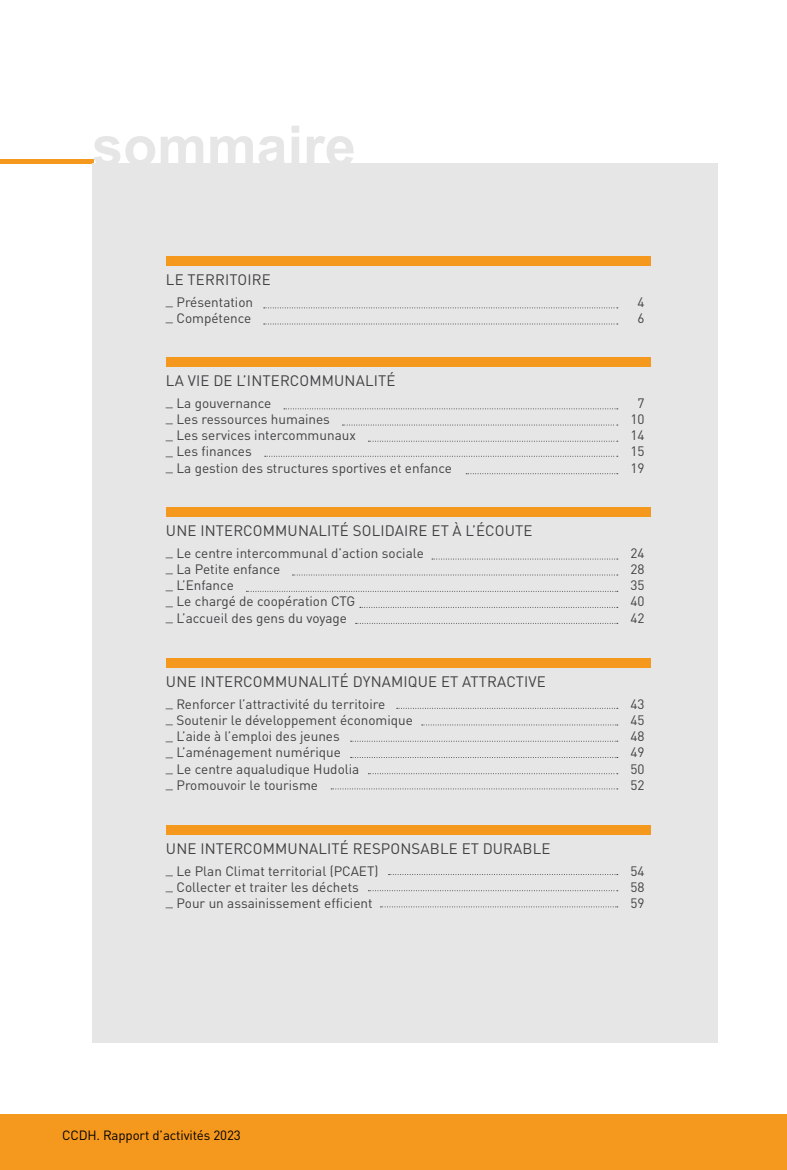
<style>
.page{position:relative;width:787px;height:1170px;background:#fff}
.page>*{position:absolute;margin:0;border:0;box-sizing:border-box;transform-origin:0 0}
.t1{font:700 55.8px "Arial";color:#e6e6e6}
.t2{font:15px "DIN Pro";letter-spacing:.01em;color:#414042}
.t3{font:13.5px "DIN Pro";color:#414042}
.t4{font:13.35px "DIN Pro";letter-spacing:-.01em;color:#000}
</style>
<div class="page">
<div style="left:0;top:1114px;width:787px;height:55px;background:#f5981e"></div>
<div style="left:0;top:159px;width:93px;height:5px;background:#f5981e"></div>
<div style="left:92px;top:164px;width:626px;height:878px;background:#e6e6e6"></div>
<div style="left:166px;top:256px;width:485px;height:9px;background:#f5981e"></div>
<div style="left:166px;top:357px;width:485px;height:9px;background:#f5981e"></div>
<div style="left:166px;top:507px;width:485px;height:9px;background:#f5981e"></div>
<div style="left:166px;top:658px;width:485px;height:9px;background:#f5981e"></div>
<div style="left:166px;top:825px;width:485px;height:9px;background:#f5981e"></div>
<svg style="left:264px;top:307px;width:354px;height:1px"></svg>
<svg style="left:264px;top:323px;width:354px;height:1px"></svg>
<svg style="left:284px;top:408px;width:334px;height:1px"></svg>
<svg style="left:292px;top:574px;width:326px;height:1px"></svg>
<svg style="left:246px;top:591px;width:372px;height:1px"></svg>
<svg style="left:368px;top:773px;width:250px;height:1px"></svg>
<svg style="left:331px;top:788px;width:287px;height:1px"></svg>
<svg style="left:350px;top:740px;width:268px;height:1px"></svg>
<svg style="left:421px;top:724px;width:197px;height:1px"></svg>
<svg style="left:342px;top:424px;width:276px;height:1px"></svg>
<svg style="left:432px;top:558px;width:186px;height:1px"></svg>
<svg style="left:397px;top:708px;width:221px;height:1px"></svg>
<svg style="left:350px;top:757px;width:268px;height:1px"></svg>
<svg style="left:388px;top:874px;width:230px;height:1px"></svg>
<svg style="left:368px;top:890px;width:250px;height:1px"></svg>
<svg style="left:380px;top:906px;width:238px;height:1px"></svg>
<svg style="left:368px;top:441px;width:250px;height:1px"></svg>
<svg style="left:265px;top:456px;width:353px;height:1px"></svg>
<svg style="left:360px;top:607px;width:258px;height:1px"></svg>
<svg style="left:355px;top:623px;width:263px;height:1px"></svg>
<svg style="left:466px;top:473px;width:152px;height:1px"></svg>
<h1 class="t1" style="left:92px;top:109px;width:265px">sommaire</h1>
<p class="t2" style="left:166px;top:268px;width:106px">LE TERRITOIRE</p>
<p class="t3" style="left:166px;top:291px;width:89px">_ Présentation</p>
<p class="t3" style="left:637px;top:291px;width:9px">4</p>
<p class="t3" style="left:166px;top:308px;width:87px">_ Compétence</p>
<p class="t3" style="left:637px;top:308px;width:9px">6</p>
<p class="t2" style="left:166px;top:369px;width:231px">LA VIE DE L’INTERCOMMUNALITÉ</p>
<p class="t3" style="left:166px;top:392px;width:107px">_ La gouvernance</p>
<p class="t3" style="left:637px;top:392px;width:9px">7</p>
<p class="t3" style="left:166px;top:409px;width:166px">_ Les ressources humaines</p>
<p class="t3" style="left:630px;top:409px;width:16px">10</p>
<p class="t3" style="left:166px;top:425px;width:191px">_ Les services intercommunaux</p>
<p class="t3" style="left:630px;top:425px;width:16px">14</p>
<p class="t3" style="left:166px;top:441px;width:87px">_ Les finances</p>
<p class="t3" style="left:630px;top:441px;width:16px">15</p>
<p class="t3" style="left:166px;top:457px;width:287px">_ La gestion des structures sportives et enfance</p>
<p class="t3" style="left:630px;top:457px;width:16px">19</p>
<p class="t2" style="left:166px;top:519px;width:368px">UNE INTERCOMMUNALITÉ SOLIDAIRE ET À L’ÉCOUTE</p>
<p class="t3" style="left:166px;top:542px;width:259px">_ Le centre intercommunal d’action sociale</p>
<p class="t3" style="left:630px;top:542px;width:16px">24</p>
<p class="t3" style="left:166px;top:558px;width:116px">_ La Petite enfance</p>
<p class="t3" style="left:630px;top:558px;width:16px">28</p>
<p class="t3" style="left:166px;top:575px;width:69px">_ L’Enfance</p>
<p class="t3" style="left:630px;top:575px;width:16px">35</p>
<p class="t3" style="left:166px;top:591px;width:191px">_ Le chargé de coopération CTG</p>
<p class="t3" style="left:630px;top:591px;width:16px">40</p>
<p class="t3" style="left:166px;top:607px;width:183px">_ L’accueil des gens du voyage</p>
<p class="t3" style="left:630px;top:607px;width:16px">42</p>
<p class="t2" style="left:166px;top:670px;width:381px">UNE INTERCOMMUNALITÉ DYNAMIQUE ET ATTRACTIVE</p>
<p class="t3" style="left:166px;top:693px;width:221px">_ Renforcer l’attractivité du territoire</p>
<p class="t3" style="left:630px;top:693px;width:16px">43</p>
<p class="t3" style="left:166px;top:709px;width:249px">_ Soutenir le développement économique</p>
<p class="t3" style="left:630px;top:709px;width:16px">45</p>
<p class="t3" style="left:166px;top:726px;width:175px">_ L’aide à l’emploi des jeunes</p>
<p class="t3" style="left:630px;top:726px;width:16px">48</p>
<p class="t3" style="left:166px;top:742px;width:177px">_ L’aménagement numérique</p>
<p class="t3" style="left:630px;top:742px;width:16px">49</p>
<p class="t3" style="left:166px;top:758px;width:195px">_ Le centre aqualudique Hudolia</p>
<p class="t3" style="left:630px;top:758px;width:16px">50</p>
<p class="t3" style="left:166px;top:774px;width:154px">_ Promouvoir le tourisme</p>
<p class="t3" style="left:630px;top:774px;width:16px">52</p>
<p class="t2" style="left:166px;top:836px;width:386px">UNE INTERCOMMUNALITÉ RESPONSABLE ET DURABLE</p>
<p class="t3" style="left:166px;top:860px;width:214px">_ Le Plan Climat territorial (PCAET)</p>
<p class="t3" style="left:630px;top:860px;width:16px">54</p>
<p class="t3" style="left:166px;top:876px;width:194px">_ Collecter et traiter les déchets</p>
<p class="t3" style="left:630px;top:876px;width:16px">58</p>
<p class="t3" style="left:166px;top:892px;width:208px">_ Pour un assainissement efficient</p>
<p class="t3" style="left:630px;top:892px;width:16px">59</p>
<p class="t4" style="left:62px;top:1124px;width:180px">CCDH. Rapport d’activités 2023</p>
</div>
